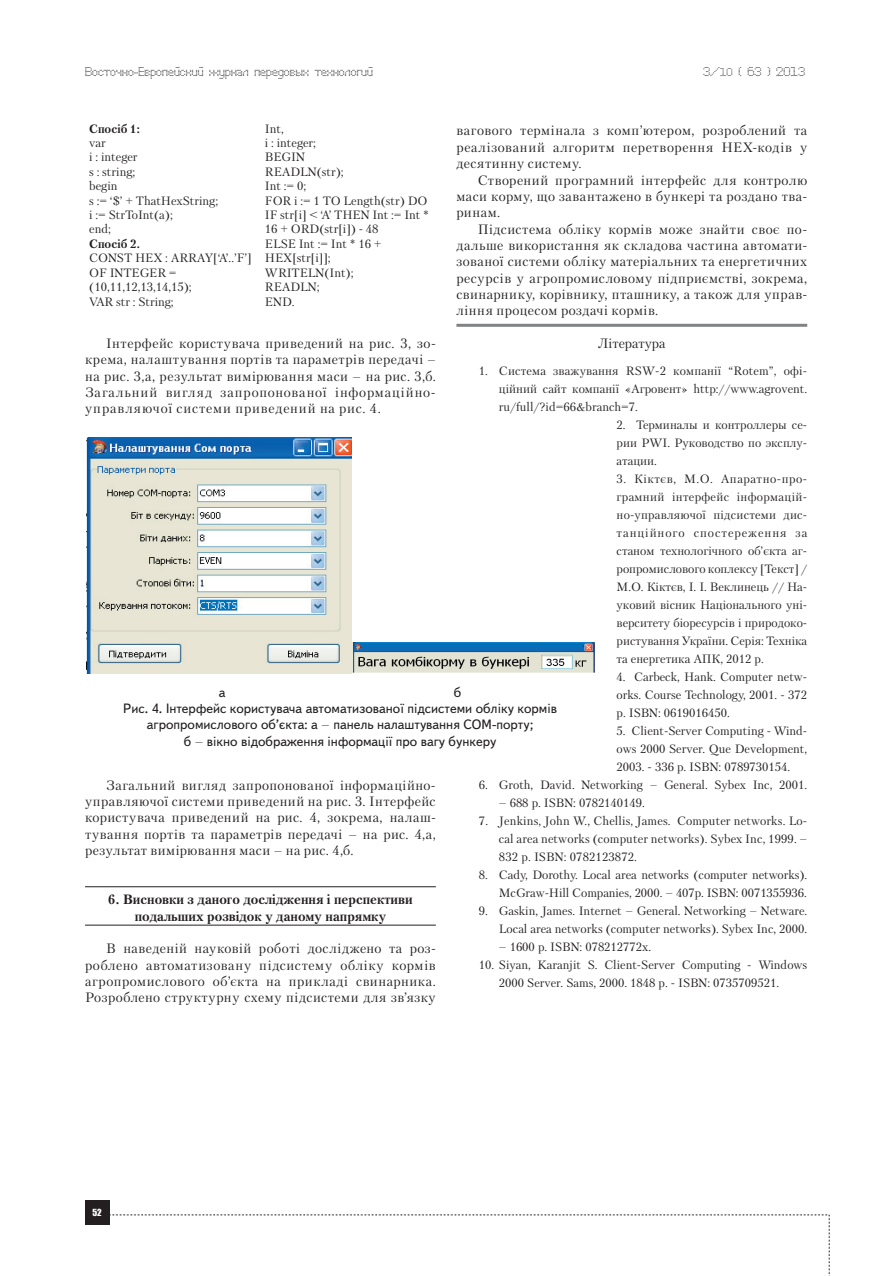
<style>
.page{position:relative;width:893px;height:1276px;background:#fff}
.page>*{position:absolute;margin:0;border:0;box-sizing:border-box;transform-origin:0 0}
.t1{font:13.5px/16.4px "Petersburg C";letter-spacing:.04em;color:#231f20;text-align:justify}
.t2{font:13.5px "Text Book C";color:#231f20}
.t3{font:700 13.5px/16.4px "Petersburg C";color:#231f20;text-align:center}
.t4{font:13.5px "Petersburg C";color:#231f20}
.t5{font:12px/18px "Petersburg C";color:#231f20;text-align:justify}
.t6{font:12px "Perfo";letter-spacing:.015em;color:#231f20}
.t7{font:700 12px "Petersburg C";color:#231f20}
.t8{font:9px "Impact";color:#fff}
.s1{font-size:10.5px}
.s2{font-family:"Petersburg C"}
</style>
<div class="page">
<div style="left:85px;top:1200px;width:24px;height:25px;background:#231f20"></div>
<svg style="left:109px;top:1214px;width:721px;height:62px"></svg>
<hr style="left:85px;top:886px;width:351px;height:1px;background:#231f20">
<hr style="left:85px;top:924px;width:351px;height:1px;background:#231f20">
<hr style="left:456px;top:324px;width:351px;height:3px;background:#808285">
<img style="left:87px;top:438px;width:265px;height:235px">
<img style="left:353px;top:642px;width:241px;height:30px">
<p class="t6" style="left:85px;top:65px;width:289px">Восточно-Европейский журнал передовых технологий</p>
<p class="t6" style="left:703px;top:65px;width:104px">3/<span class="s1">10</span> ( 63 ) 2013</p>
<p class="t7" style="left:89px;top:121px;width:53px">Cпосіб 1:</p>
<p class="t5" style="left:89px;top:135px;width:130px;line-height:14.4px;text-align:left">var<br>i : integer<br>s : string;<br>begin<br>s := ‘$’ + ThatHexString; i := StrToInt(a);<br>end;</p>
<p class="t7" style="left:89px;top:236px;width:53px">Спосіб 2.</p>
<p class="t5" style="left:89px;top:251px;width:164px;line-height:14.4px;text-align:left">CONST HEX : ARRAY[‘A’..’F’]<br>OF INTEGER = (10,11,12,13,14,15);<br>VAR str : String;</p>
<p class="t5" style="left:265px;top:121px;width:166px;line-height:14.4px;text-align:left">Int,<br>i : integer;<br>BEGIN<br>READLN(str);<br>Int := 0;<br>FOR i := 1 TO Length(str) DO<br>IF str[i] &lt; ‘A’ THEN Int := Int *<br>16 + ORD(str[i]) - 48<br>ELSE Int := Int * 16 +<br>HEX[str[i]];<br>WRITELN(Int);<br>READLN;<br>END.</p>
<p class="t1" style="left:85px;top:335px;width:352px;text-indent:21px">Інтерфейс користувача приведений на рис. 3, зо&shy;крема, налаштування портів та параметрів передачі – на рис. 3,а, результат вимірювання маси – на рис. 3,б.<br>Загальний вигляд запропонованої інформаційно&shy;управляючої системи приведений на рис. 4.</p>
<p class="t1" style="left:456px;top:122px;width:352px">вагового термінала з комп’ютером, розроблений та реалізований алгоритм перетворення HEX-кодів у десятинну систему.</p>
<p class="t1" style="left:456px;top:171px;width:352px;text-indent:21px">Створений програмний інтерфейс для контролю маси корму, що завантажено в бункері та роздано тва&shy;ринам.</p>
<p class="t1" style="left:456px;top:220px;width:352px;text-indent:21px">Підсистема обліку кормів може знайти своє по&shy;дальше використання як складова частина автомати&shy;зованої системи обліку матеріальних та енергетичних ресурсів у агропромисловому підприємстві, зокрема, свинарнику, корівнику, пташнику, а також для управ&shy;ління процесом роздачі кормів.</p>
<p class="t4" style="left:598px;top:335px;width:69px">Література</p>
<p class="t5" style="left:499px;top:361px;width:310px;text-indent:-20px">1. Система зважування RSW-2 компанії “Rotem”, офі&shy;ційний сайт компанії «Агровент» http://www.agrovent. ru/full/?id=66&amp;branch=7.</p>
<p class="t5" style="left:617px;top:415px;width:192px">2. Терминалы и контроллеры се&shy;рии PWI. Руководство по эксплу&shy;атации.</p>
<p class="t5" style="left:617px;top:469px;width:192px">3. Кіктєв, М.О. Апаратно-про&shy;грамний інтерфейс інформацій&shy;но-управляючої підсистеми дис&shy;танційного спостереження за станом технологічного об’єкта аг&shy;ропромислового коплексу [Текст] / М.О. Кіктєв, І. І. Веклинець // На&shy;уковий вісник Національного уні&shy;верситету біоресурсів і природоко&shy;ристування України. Серія: Техніка та енергетика АПК, 2012 р.</p>
<p class="t5" style="left:617px;top:667px;width:192px">4. Carbeck, Hank. Computer netw&shy;orks. Course Technology, 2001. - 372 p. ISBN: 0619016450.</p>
<p class="t5" style="left:617px;top:721px;width:192px">5. Client-Server Computing - Wind&shy;ows 2000 Server. Que Development, 2003. - 336 р. ISBN: 0789730154.</p>
<p class="t5" style="left:479px;top:775px;width:330px">6. Groth, David. Networking – General. Sybex Inc, 2001.</p>
<p class="t5" style="left:499px;top:793px;width:147px">– 688 р. ISBN: 0782140149.</p>
<p class="t5" style="left:499px;top:811px;width:310px;text-indent:-20px">7. Jenkins, John W., Chellis, James. Computer networks. Lo&shy;cal area networks (computer networks). Sybex Inc, 1999. – 832 р. ISBN: 0782123872.</p>
<p class="t5" style="left:479px;top:865px;width:330px;text-align:right">8. Cady, Dorothy. Local area networks (computer networks).<br>McGraw-Hill Companies, 2000. – 407р. ISBN: 0071355936.</p>
<p class="t5" style="left:479px;top:901px;width:330px;text-align:right">9. Gaskin, James. Internet – General. Networking – Netware.<br>Local area networks (computer networks). Sybex Inc, 2000.</p>
<p class="t5" style="left:499px;top:937px;width:154px">– 1600 р. ISBN: 078212772x.</p>
<p class="t5" style="left:499px;top:955px;width:310px;text-indent:-20px">10. Siyan, Karanjit S. Client-Server Computing - Windows<br>2000 Server. Sams, 2000. 1848 р. - ISBN: 0735709521.</p>
<p class="t2" style="left:219px;top:685px;width:8px">а</p>
<p class="t2" style="left:454px;top:685px;width:9px">б</p>
<p class="t2" style="left:123px;top:701px;width:435px">Рис. 4. Інтерфейс користувача автоматизованої підсистеми обліку кормів</p>
<p class="t2" style="left:147px;top:717px;width:388px">агропромислового об’єкта: а <span class="s2">–</span> панель налаштування COM-порту;</p>
<p class="t2" style="left:184px;top:734px;width:314px">б <span class="s2">–</span> вікно відображення інформації про вагу бункеру</p>
<p class="t1" style="left:85px;top:776px;width:352px;text-indent:21px">Загальний вигляд запропонованої інформаційно&shy;управляючої системи приведений на рис. 3. Інтерфейс користувача приведений на рис. 4, зокрема, налаш&shy;тування портів та параметрів передачі – на рис. 4,а, результат вимірювання маси – на рис. 4,б.</p>
<p class="t3" style="left:108px;top:891px;width:306px">6. Висновки з даного дослідження і перспективи подальших розвідок у даному напрямку</p>
<p class="t1" style="left:85px;top:940px;width:352px;text-indent:21px">В наведеній науковій роботі досліджено та роз&shy;роблено автоматизовану підсистему обліку кормів агропромислового об’єкта на прикладі свинарника.<br>Розроблено структурну схему підсистеми для зв’язку</p>
<p class="t8" style="left:93px;top:1205px;width:11px">52</p>
</div>
